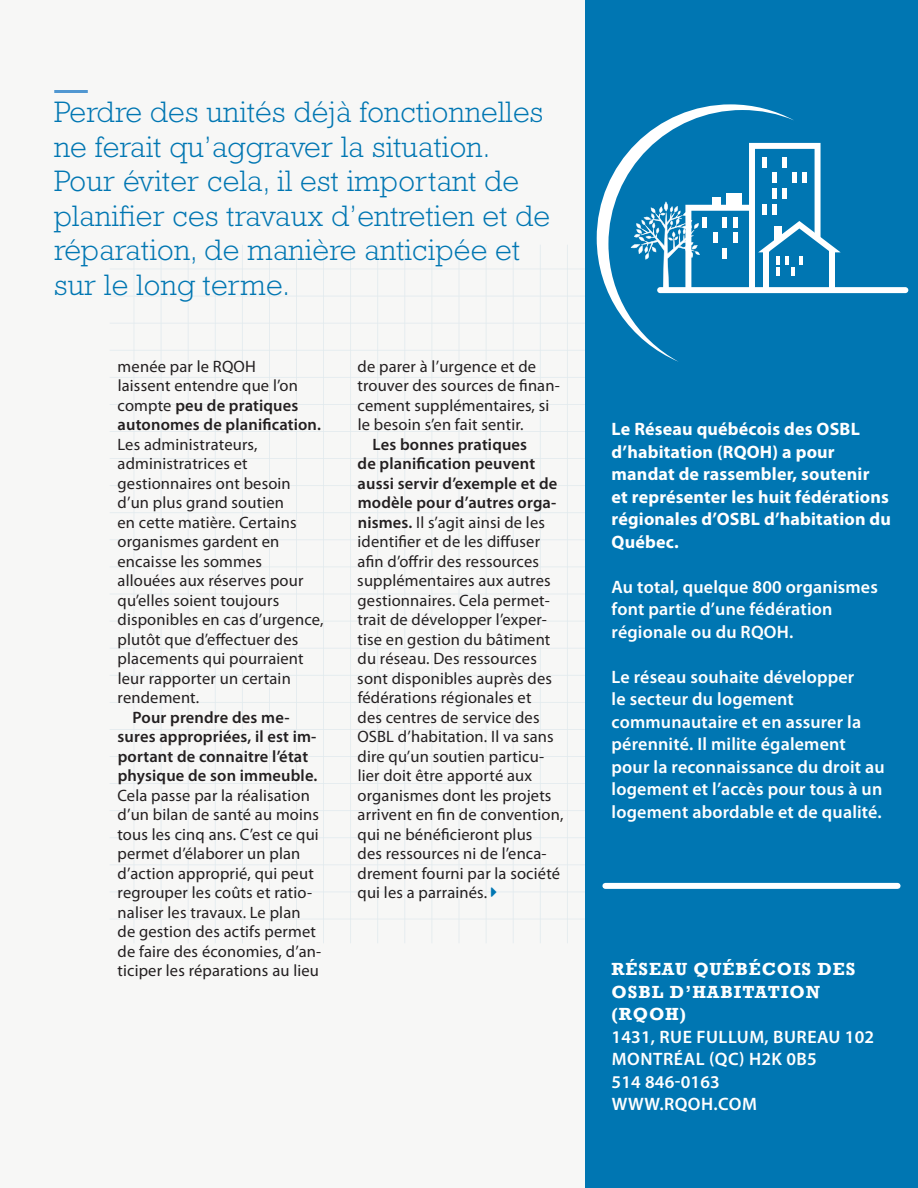
<style>
.page{position:relative;width:918px;height:1188px;background:#f7f7f6}
.page>*{position:absolute;margin:0;border:0;box-sizing:border-box;transform-origin:0 0}
.titres_et_citations{font:300 30px/34.5px "Rockwell Std";letter-spacing:.01em;color:#0076b2}
.t1{font:600 18px/22.5px "Myriad Pro";letter-spacing:.01em;color:#fff}
.t2{font:700 18px/22.5px "Myriad Pro";letter-spacing:.01em;color:#fff}
.t3{font:600 18px/22.5px "Myriad Pro";letter-spacing:.03em;color:#fff}
.t4{font:700 18px/22.5px "Rockwell";letter-spacing:.05em;color:#fff}
.titres_et_citations-2{font:16.5px/19.5px "Myriad Pro";letter-spacing:.01em;color:#231f20}
.s1{font-weight:600}
</style>
<div class="page">
<div style="left:585px;top:0;width:333px;height:1188px;background:#0076b2"></div>
<div style="left:605px;top:883px;width:293px;height:6px;background:#fff"></div>
<svg style="left:597px;top:104px;width:197px;height:258px"></svg>
<div style="left:657px;top:287px;width:251px;height:6px;background:#fff;border-radius:3px"></div>
<svg style="left:631px;top:143px;width:210px;height:148px"></svg>
<div style="left:775px;top:226px;width:7px;height:15px;background:#fff"></div>
<hr style="left:54px;top:90px;width:34px;height:3px;background:#5197d1">
<p class="titres_et_citations" style="left:54px;top:95px;width:498px">Perdre des unités déjà fonctionnelles ne ferait qu’aggraver la situation.<br>Pour éviter cela, il est important de planifier ces travaux d’entretien et de réparation, de manière anticipée et sur le long terme.</p>
<p class="titres_et_citations-2" style="left:118px;top:356px;width:207px">menée par le RQOH<br>laissent entendre que l’on compte <span class="s1">peu de pratiques autonomes de planification.<br></span>Les administrateurs, administratrices et gestionnaires ont besoin d’un plus grand soutien<br>en cette matière. Certains organismes gardent en encaisse les sommes allouées aux réserves pour qu’elles soient toujours disponibles en cas d’urgence, plutôt que d’effectuer des placements qui pourraient leur rapporter un certain rendement.</p>
<p class="titres_et_citations-2" style="left:117px;top:707px;width:205px;text-indent:15px"><span class="s1">Pour prendre des me&shy;sures appropriées, il est im&shy;portant de connaitre l’état physique de son immeuble.<br></span>Cela passe par la réalisation d’un bilan de santé au moins tous les cinq ans. C’est ce qui permet d’élaborer un plan d’action approprié, qui peut regrouper les coûts et ratio&shy;naliser les travaux. Le plan de gestion des actifs permet de faire des économies, d’an&shy;ticiper les réparations au lieu</p>
<p class="titres_et_citations-2" style="left:357px;top:356px;width:204px">de parer à l’urgence et de trouver des sources de finan&shy;cement supplémentaires, si le besoin s’en fait sentir.</p>
<p class="titres_et_citations-2" style="left:357px;top:434px;width:208px;text-indent:15px"><span class="s1">Les bonnes pratiques<br>de planification peuvent aussi servir d’exemple et de modèle pour d’autres orga&shy;nismes.</span> Il s’agit ainsi de les identifier et de les diffuser afin d’offrir des ressources supplémentaires aux autres gestionnaires. Cela permet&shy;trait de développer l’exper&shy;tise en gestion du bâtiment du réseau. Des ressources sont disponibles auprès des fédérations régionales et<br>des centres de service des<br>OSBL d’habitation. Il va sans dire qu’un soutien particu&shy;lier doit être apporté aux organismes dont les projets arrivent en fin de convention, qui ne bénéficieront plus<br>des ressources ni de l’enca&shy;drement fourni par la société qui les a parrainés.</p>
<p class="t2" style="left:612px;top:417px;width:281px">Le Réseau québécois des OSBL d’habitation (RQOH) a pour mandat de rassembler, soutenir<br>et représenter les huit fédérations régionales d’OSBL d’habitation du<br>Québec.</p>
<p class="t1" style="left:612px;top:575px;width:268px">Au total, quelque 800 organismes font partie d’une fédération régionale ou du RQOH.</p>
<p class="t1" style="left:612px;top:665px;width:275px">Le réseau souhaite développer<br>le secteur du logement communautaire et en assurer la pérennité. Il milite également pour la reconnaissance du droit au logement et l’accès pour tous à un logement abordable et de qualité.</p>
<p class="t4" style="left:612px;top:958px;width:245px">RÉSEAU QUÉBÉCOIS DES<br>OSBL D’HABITATION (RQOH)</p>
<p class="t3" style="left:612px;top:1025px;width:264px">1431, RUE FULLUM, BUREAU 102<br>MONTRÉAL (QC) H2K 0B5<br>514 846-0163<br>WWW.RQOH.COM</p>
</div>
